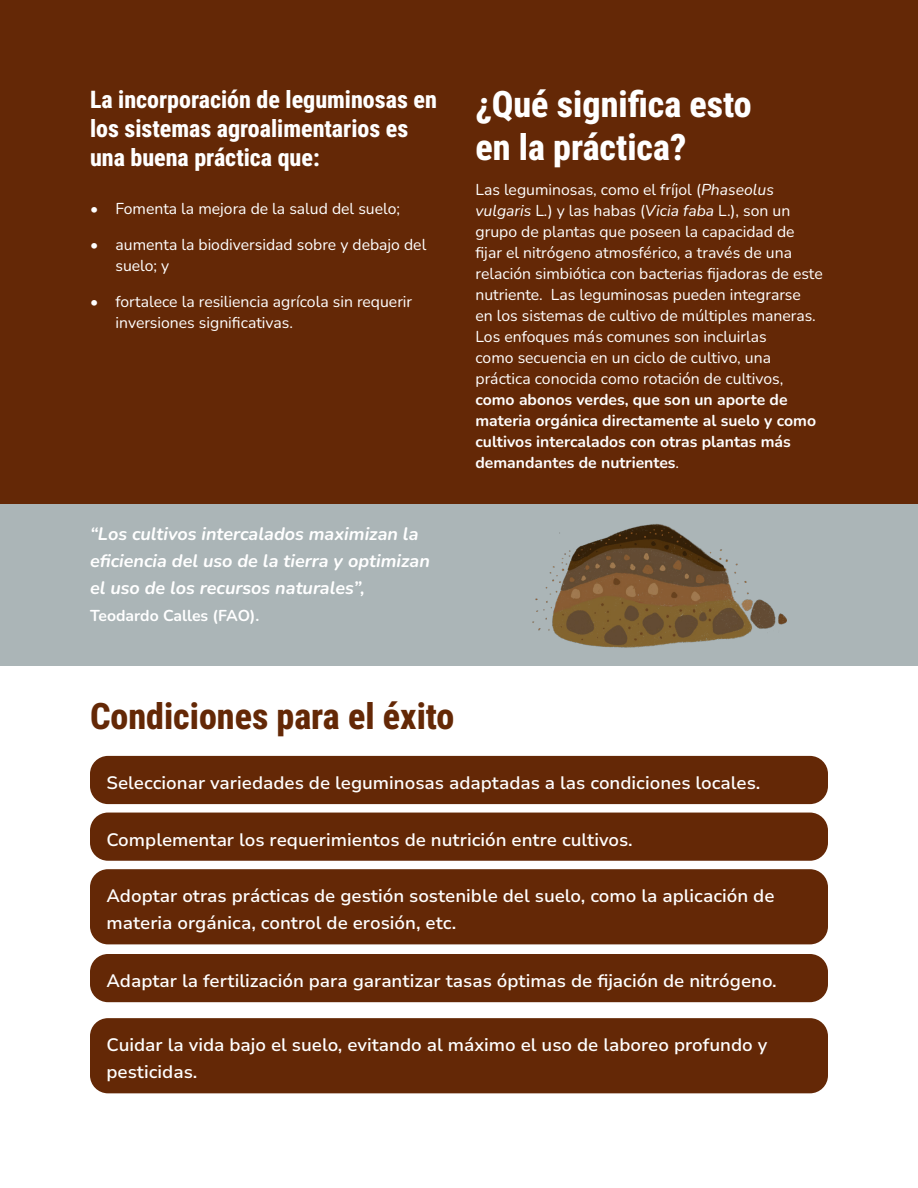
<style>
.page{position:relative;width:918px;height:1188px;background:#fff}
.page>*{position:absolute;margin:0;border:0;box-sizing:border-box;transform-origin:0 0}
.Titulo_Interior_1{font:800 36px/43.2px "Roboto Condensed";color:#fff}
.Titulo_Interior_1-2{font:800 36px "Roboto Condensed";color:#642806}
.Titulo_Interior_2{font:800 24px/28.8px "Roboto Condensed";color:#fff}
.MAIN_TXT_Destacados{font:600 18px/27px "Nunito Sans 10 pt";color:#fff}
.MAIN_TXT_CITAS{font:italic 700 18px/27px "Nunito";color:#fff}
.MAIN_TXT{font:15.75px/21px "Nunito";color:#fff}
.MAIN_TXT_CITAS-2{font:700 15.75px "Nunito";color:#fff}
.s1{font-style:italic}
.s2{font-weight:700}
</style>
<div class="page">
<div style="left:0;top:432px;width:918px;height:234px;background:#abb5b7"></div>
<div style="left:0;top:0;width:918px;height:504px;background:#642806"></div>
<img style="left:533px;top:524px;width:254px;height:124px">
<div style="left:90px;top:756px;width:738px;height:48px;background:#642806;border-radius:18px"></div>
<div style="left:90px;top:813px;width:738px;height:48px;background:#642806;border-radius:18px"></div>
<div style="left:90px;top:869px;width:738px;height:75px;background:#642806;border-radius:18px"></div>
<div style="left:90px;top:954px;width:738px;height:48px;background:#642806;border-radius:18px"></div>
<div style="left:90px;top:1018px;width:738px;height:75px;background:#642806;border-radius:18px"></div>
<p class="Titulo_Interior_2" style="left:90px;top:84px;width:348px">La incorporación de leguminosas en los sistemas agroalimentarios es una buena práctica que:</p>
<p class="MAIN_TXT" style="left:90px;top:197px;width:312px">• Fomenta la mejora de la salud del suelo;</p>
<p class="MAIN_TXT" style="left:116px;top:233px;width:312px;text-indent:-26px">• aumenta la biodiversidad sobre y debajo del suelo; y</p>
<p class="MAIN_TXT" style="left:116px;top:290px;width:298px;text-indent:-26px">• fortalece la resiliencia agrícola sin requerir inversiones significativas.</p>
<p class="MAIN_TXT_CITAS" style="left:90px;top:520px;width:342px">“Los cultivos intercalados maximizan la eficiencia del uso de la tierra y optimizan el uso de los recursos naturales”,</p>
<p class="MAIN_TXT_CITAS-2" style="left:90px;top:605px;width:171px">Teodardo Calles (FAO).</p>
<p class="Titulo_Interior_1" style="left:476px;top:81px;width:278px">¿Qué significa esto en la práctica?</p>
<p class="MAIN_TXT" style="left:476px;top:178px;width:349px">Las leguminosas, como el fríjol (<span class="s1">Phaseolus vulgaris</span> L<span class="s1">.</span>) y las habas (<span class="s1">Vicia faba</span> L.), son un grupo de plantas que poseen la capacidad de fijar el nitrógeno atmosférico, a través de una relación simbiótica con bacterias fijadoras de este nutriente. Las leguminosas pueden integrarse<br>en los sistemas de cultivo de múltiples maneras.<br>Los enfoques más comunes son incluirlas<br>como secuencia en un ciclo de cultivo, una práctica conocida como rotación de cultivos, <span class="s2">como abonos verdes, que son un aporte de materia orgánica directamente al suelo y como cultivos intercalados con otras plantas más demandantes de nutrientes</span>.</p>
<p class="Titulo_Interior_1-2" style="left:90px;top:691px;width:366px">Condiciones para el éxito</p>
<p class="MAIN_TXT_Destacados" style="left:106px;top:769px;width:655px">Seleccionar variedades de leguminosas adaptadas a las condiciones locales.</p>
<p class="MAIN_TXT_Destacados" style="left:106px;top:825px;width:528px">Complementar los requerimientos de nutrición entre cultivos.</p>
<p class="MAIN_TXT_Destacados" style="left:106px;top:882px;width:670px">Adoptar otras prácticas de gestión sostenible del suelo, como la aplicación de materia orgánica, control de erosión, etc.</p>
<p class="MAIN_TXT_Destacados" style="left:106px;top:967px;width:672px">Adaptar la fertilización para garantizar tasas óptimas de fijación de nitrógeno.</p>
<p class="MAIN_TXT_Destacados" style="left:106px;top:1031px;width:663px">Cuidar la vida bajo el suelo, evitando al máximo el uso de laboreo profundo y pesticidas.</p>
</div>
